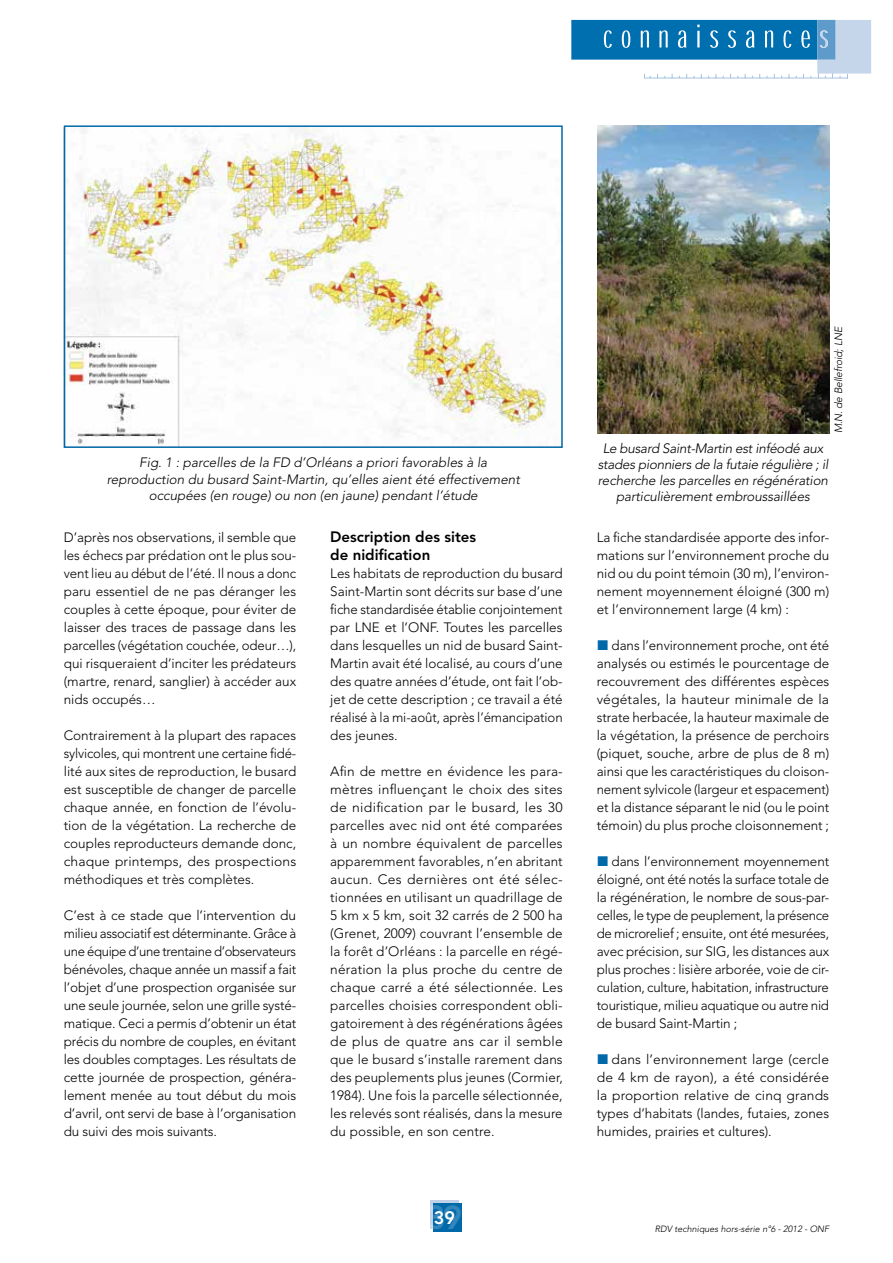
<style>
.page{position:relative;width:893px;height:1263px;background:#fff}
.page>*{position:absolute;margin:0;border:0;box-sizing:border-box;transform-origin:0 0}
.t1{font:800 33px "Avenir";color:#fff}
.t2{font:800 18px "Avenir";color:#fff}
.t3{font:800 15px/18px "Avenir";color:#000}
.t4{font:300 13.5px/18px "Avenir";color:#000;text-align:justify}
.t5{font:italic 300 13.5px/16.2px "Avenir";letter-spacing:-.01em;color:#000;text-align:center}
.t6{font:italic 300 10.5px "Avenir";letter-spacing:-.02em;color:#000}
.t7{font:italic 300 9px "Avenir";color:#000}
</style>
<div class="page">
<svg style="left:572px;top:20px;width:299px;height:59px"></svg>
<svg style="left:431px;top:1200px;width:28px;height:28px"></svg>
<div style="left:434px;top:1203px;width:28px;height:29px;background:#0069aa"></div>
<img style="left:67px;top:128px;width:480px;height:317px">
<img style="left:597px;top:125px;width:232px;height:308px">
<div style="left:64px;top:125px;width:499px;height:323px;border:2px solid #0069aa"></div>
<p class="t5" style="left:107px;top:455px;width:415px">Fig. 1 : parcelles de la FD d’Orléans a priori favorables à la reproduction du busard Saint-Martin, qu’elles aient été effectivement occupées (en rouge) ou non (en jaune) pendant l’étude</p>
<p class="t4" style="left:64px;top:528px;width:234px">D’après nos observations, il semble que les échecs par prédation ont le plus sou&shy;vent lieu au début de l’été. Il nous a donc paru essentiel de ne pas déranger les couples à cette époque, pour éviter de laisser des traces de passage dans les parcelles (végétation couchée, odeur…), qui risqueraient d’inciter les prédateurs (martre, renard, sanglier) à accéder aux nids occupés…</p>
<p class="t4" style="left:64px;top:726px;width:234px">Contrairement à la plupart des rapaces sylvicoles, qui montrent une certaine fidé&shy;lité aux sites de reproduction, le busard est susceptible de changer de parcelle chaque année, en fonction de l’évolu&shy;tion de la végétation. La recherche de couples reproducteurs demande donc, chaque printemps, des prospections méthodiques et très complètes.</p>
<p class="t4" style="left:64px;top:906px;width:234px">C’est à ce stade que l’intervention du milieu associatif est déterminante. Grâce à une équipe d’une trentaine d’observateurs bénévoles, chaque année un massif a fait l’objet d’une prospection organisée sur une seule journée, selon une grille systé&shy;matique. Ceci a permis d’obtenir un état précis du nombre de couples, en évitant les doubles comptages. Les résultats de cette journée de prospection, généra&shy;lement menée au tout début du mois d’avril, ont servi de base à l’organisation du suivi des mois suivants.</p>
<p class="t3" style="left:330px;top:527px;width:147px">Description des sites de nidification</p>
<p class="t4" style="left:330px;top:564px;width:234px">Les habitats de reproduction du busard Saint-Martin sont décrits sur base d’une fiche standardisée établie conjointement par LNE et l’ONF. Toutes les parcelles dans lesquelles un nid de busard Saint-Martin avait été localisé, au cours d’une des quatre années d’étude, ont fait l’ob&shy;jet de cette description ; ce travail a été réalisé à la mi-août, après l’émancipation des jeunes.</p>
<p class="t4" style="left:330px;top:762px;width:234px">Afin de mettre en évidence les para&shy;mètres influençant le choix des sites de nidification par le busard, les 30 parcelles avec nid ont été comparées à un nombre équivalent de parcelles apparemment favorables, n’en abritant aucun. Ces dernières ont été sélec&shy;tionnées en utilisant un quadrillage de 5 km x 5 km, soit 32 carrés de 2 500 ha (Grenet, 2009) couvrant l’ensemble de la forêt d’Orléans : la parcelle en régé&shy;nération la plus proche du centre de chaque carré a été sélectionnée. Les parcelles choisies correspondent obli&shy;gatoirement à des régénérations âgées de plus de quatre ans car il semble que le busard s’installe rarement dans des peuplements plus jeunes (Cormier, 1984). Une fois la parcelle sélectionnée, les relevés sont réalisés, dans la mesure du possible, en son centre.</p>
<h1 class="t1" style="left:427px;top:1197px;width:37px">39</h1>
<p class="t2" style="left:434px;top:1207px;width:23px">39</p>
<p class="t6" style="left:832px;top:433px;width:108px;rotate:-90deg">M.N. de Bellefroid; LNE</p>
<p class="t5" style="left:598px;top:440px;width:232px">Le busard Saint-Martin est inféodé aux stades pionniers de la futaie régulière ; il recherche les parcelles en régénération particulièrement embroussaillées</p>
<p class="t4" style="left:597px;top:528px;width:234px">La fiche standardisée apporte des infor&shy;mations sur l’environnement proche du nid ou du point témoin (30 m), l’environ&shy;nement moyennement éloigné (300 m) et l’environnement large (4 km) :</p>
<p class="t4" style="left:597px;top:636px;width:234px;text-indent:15px">dans l’environnement proche, ont été analysés ou estimés le pourcentage de recouvrement des différentes espèces végétales, la hauteur minimale de la strate herbacée, la hauteur maximale de la végétation, la présence de perchoirs (piquet, souche, arbre de plus de 8 m) ainsi que les caractéristiques du cloison&shy;nement sylvicole (largeur et espacement) et la distance séparant le nid (ou le point témoin) du plus proche cloisonnement ;</p>
<p class="t4" style="left:597px;top:852px;width:234px;text-indent:15px">dans l’environnement moyennement éloigné, ont été notés la surface totale de la régénération, le nombre de sous-par&shy;celles, le type de peuplement, la présence de microrelief ; ensuite, ont été mesurées, avec précision, sur SIG, les distances aux plus proches : lisière arborée, voie de cir&shy;culation, culture, habitation, infrastructure touristique, milieu aquatique ou autre nid de busard Saint-Martin ;</p>
<p class="t4" style="left:597px;top:1050px;width:234px;text-indent:15px">dans l’environnement large (cercle de 4 km de rayon), a été considérée la proportion relative de cinq grands types d’habitats (landes, futaies, zones humides, prairies et cultures).</p>
<p class="t7" style="left:655px;top:1223px;width:176px">RDV techniques hors-série n°6 - 2012 - ONF</p>
</div>
